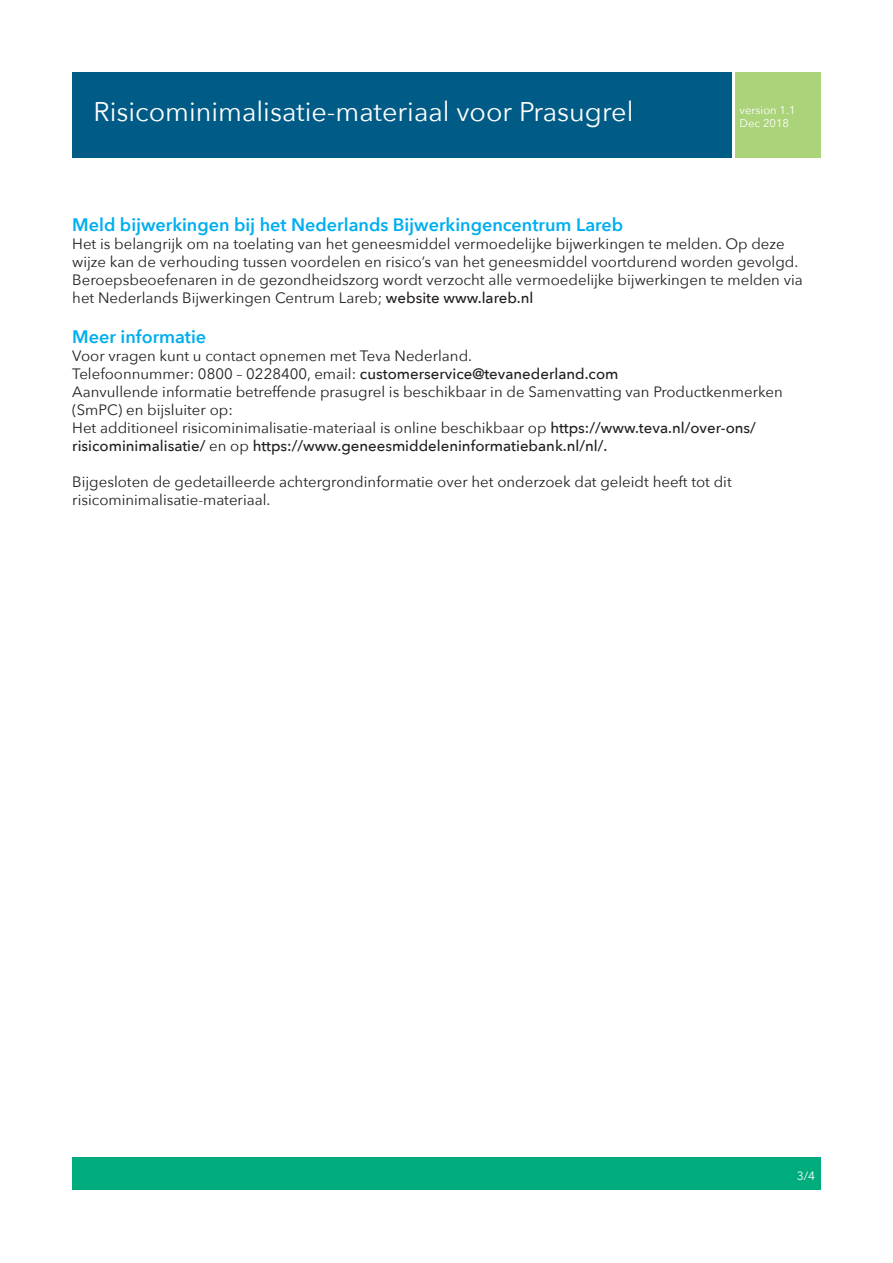
<style>
.page{position:relative;width:893px;height:1263px;background:#fff}
.page>*{position:absolute;margin:0;border:0;box-sizing:border-box;transform-origin:0 0}
.t1{font:27px "Avenir Next";color:#fff}
.t2{font:600 18px "Avenir Next";color:#00aeef}
.t3{font:15px/18px "Avenir Next";color:#231f20}
.t4{font:12px "Avenir Next";color:#fff}
.t5{font:11.25px "Avenir Next";color:#fff}
.s1{font-weight:500}
</style>
<div class="page">
<div style="left:72px;top:73px;width:660px;height:85px;background:#005c86"></div>
<div style="left:735px;top:73px;width:85px;height:85px;background:#abd37a"></div>
<div style="left:72px;top:1157px;width:749px;height:33px;background:#00ac7c"></div>
<h1 class="t1" style="left:94px;top:89px;width:541px">Risicominimalisatie-materiaal voor Prasugrel</h1>
<p class="t5" style="left:740px;top:101px;width:57px">version 1.1</p>
<p class="t5" style="left:740px;top:114px;width:51px">Dec 2018</p>
<p class="t2" style="left:72px;top:209px;width:552px">Meld bijwerkingen bij het Nederlands Bijwerkingencentrum Lareb</p>
<p class="t3" style="left:72px;top:234px;width:732px">Het is belangrijk om na toelating van het geneesmiddel vermoedelijke bijwerkingen te melden. Op deze wijze kan de verhouding tussen voordelen en risico’s van het geneesmiddel voortdurend worden gevolgd.<br>Beroepsbeoefenaren in de gezondheidszorg wordt verzocht alle vermoedelijke bijwerkingen te melden via het Nederlands Bijwerkingen Centrum Lareb; <span class="s1">website www.lareb.nl</span></p>
<p class="t2" style="left:72px;top:321px;width:135px">Meer informatie</p>
<p class="t3" style="left:72px;top:346px;width:712px">Voor vragen kunt u contact opnemen met Teva Nederland.<br>Telefoonnummer: 0800 – 0228400, email: <span class="s1">customerservice@tevanederland.com<br></span>Aanvullende informatie betreffende prasugrel is beschikbaar in de Samenvatting van Productkenmerken (SmPC) en bijsluiter op:<br>Het additioneel risicominimalisatie-materiaal is online beschikbaar op <span class="s1">https://www.teva.nl/over-ons/ risicominimalisatie/</span> en op <span class="s1">https://www.geneesmiddeleninformatiebank.nl/nl/.</span></p>
<p class="t3" style="left:72px;top:472px;width:661px">Bijgesloten de gedetailleerde achtergrondinformatie over het onderzoek dat geleidt heeft tot dit risicominimalisatie-materiaal.</p>
<p class="t4" style="left:797px;top:1165px;width:20px">3/4</p>
</div>
